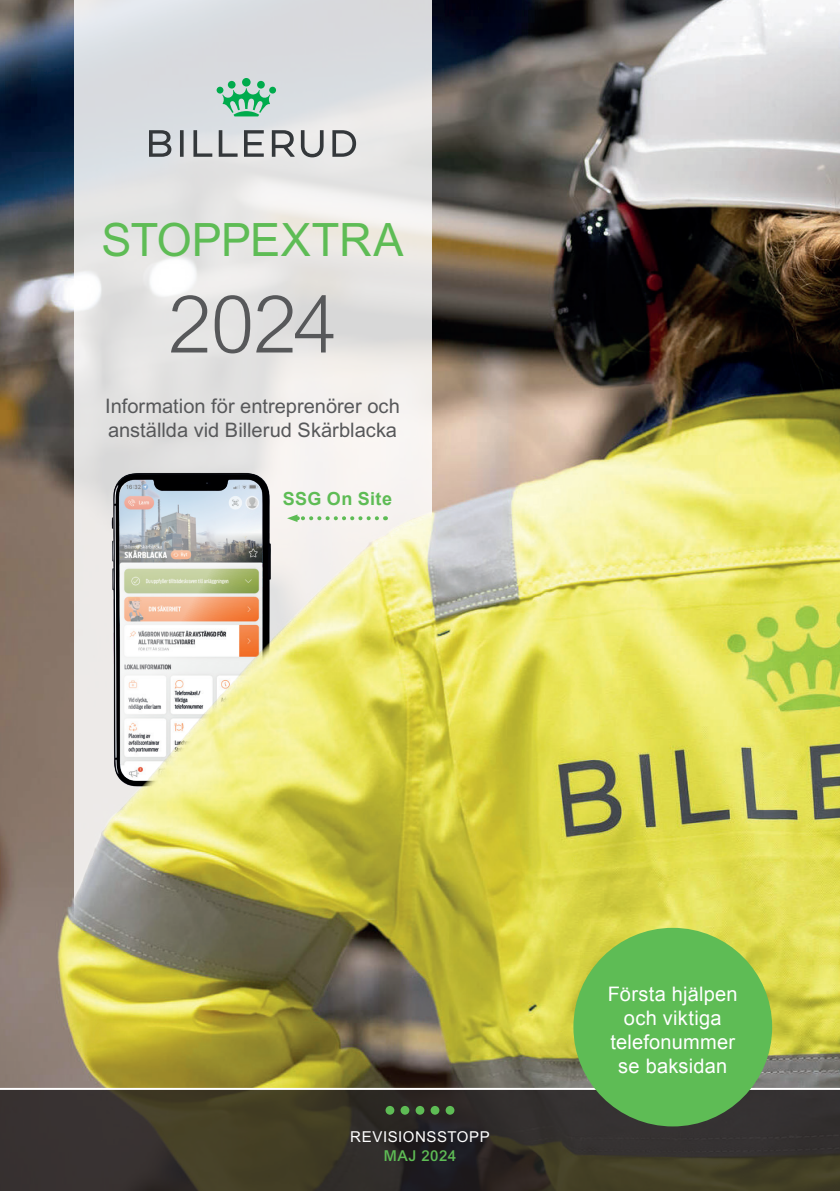
<style>
.page{position:relative;width:840px;height:1191px;background:#fff}
.page>*{position:absolute;margin:0;border:0;box-sizing:border-box;transform-origin:0 0}
.t1{font:300 80px "Arial MT Std";color:#57585a}
.t2{font:46px "Arial MT Std";letter-spacing:-.01em;color:#5ebc55}
.t3{font:20px/24px "Arial MT Std";color:#57585a}
.t4{font:20px "Arial";letter-spacing:.015em;color:#fff}
.t5{font:700 18px "Arial";letter-spacing:.025em;color:#5ebc55}
.t6{font:15px/18.8px "Arial MT Std";letter-spacing:.035em;color:#fff;text-align:center}
.s1{font-weight:500;color:#5ebc55}
</style>
<div class="page">
<img style="left:0;top:0;width:839px;height:404px">
<svg style="left:74px;top:0;width:357px;height:404px;background:#e2e2e3"></svg>
<svg style="left:149px;top:130px;width:207px;height:27px;background:#adafb1"></svg>
<svg style="left:216px;top:78px;width:60px;height:38px;background:#8fcbae"></svg>
<img style="left:0;top:404px;width:839px;height:684px">
<svg style="left:0;top:1090px;width:839px;height:101px;background:#373329"></svg>
<div style="left:385px;top:1105px;width:9px;height:9px;background:#5ebc55;border-radius:50%"></div>
<div style="left:400px;top:1105px;width:9px;height:9px;background:#5ebc55;border-radius:50%"></div>
<div style="left:415px;top:1105px;width:9px;height:9px;background:#5ebc55;border-radius:50%"></div>
<svg style="left:430px;top:1105px;width:9px;height:9px"></svg>
<svg style="left:445px;top:1105px;width:9px;height:9px"></svg>
<div style="left:573px;top:927px;width:198px;height:199px;background:#5ebc55;border-radius:50%"></div>
<svg style="left:287px;top:514px;width:90px;height:8px"></svg>
<p class="t2" style="left:101px;top:214px;width:303px">STOPPEXTRA</p>
<p class="t1" style="left:168px;top:279px;width:170px">2024</p>
<p class="t3" style="left:105px;top:394px;width:296px">Information för entreprenörer och anställda vid Billerud Skärblacka</p>
<p class="t5" style="left:282px;top:487px;width:111px">SSG On Site</p>
<p class="t6" style="left:350px;top:1127px;width:141px">REVISIONSSTOPP<br><span class="s1">MAJ 2024</span></p>
<p class="t4" style="left:607px;top:980px;width:131px">Första hjälpen</p>
<p class="t4" style="left:623px;top:1004px;width:99px">och viktiga</p>
<p class="t4" style="left:610px;top:1028px;width:126px">telefonummer</p>
<p class="t4" style="left:618px;top:1052px;width:110px">se baksidan</p>
</div>
